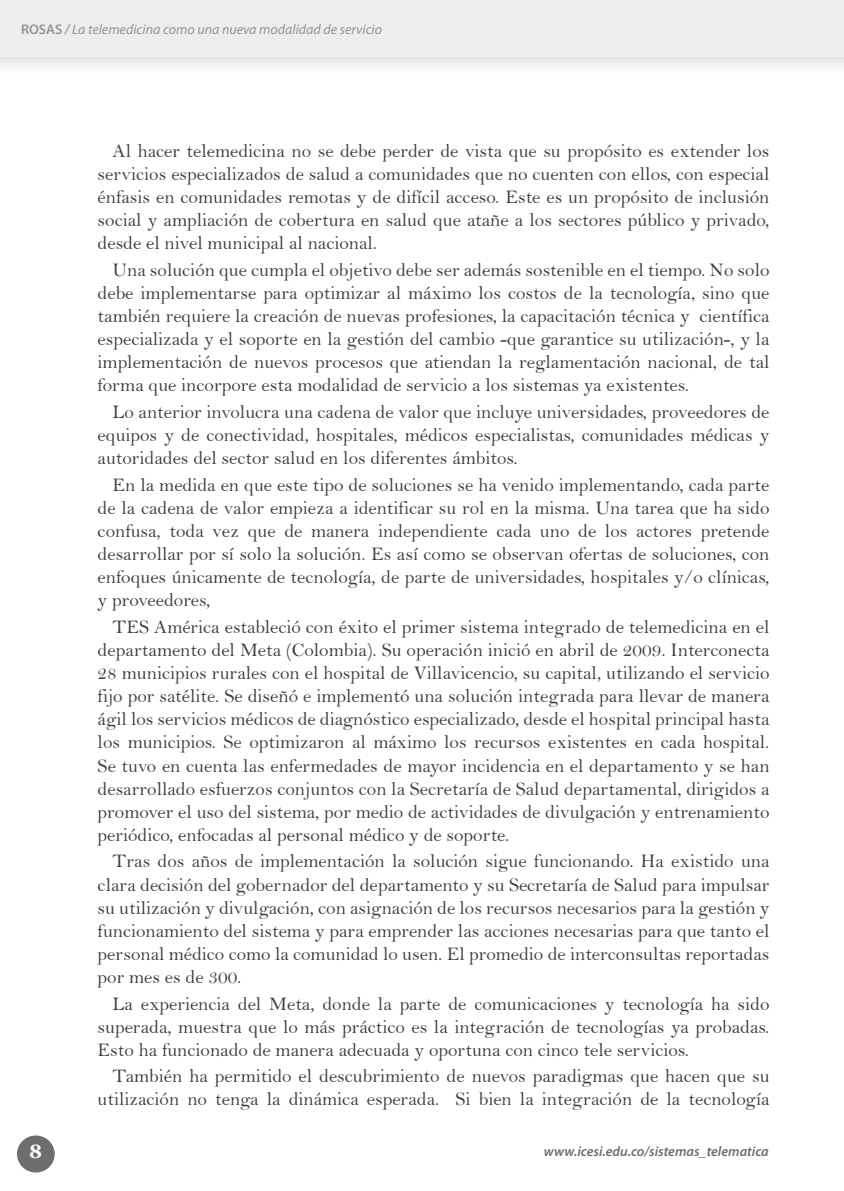
<style>
.page{position:relative;width:844px;height:1191px;background:#fff}
.page>*{position:absolute;margin:0;border:0;box-sizing:border-box;transform-origin:0 0}
.parrafo{font:19.25px/23.1px "Bell";color:#3e3e3f;text-align:justify}
.t1{font:700 19.25px "Georgia";color:#fff}
.t2{font:italic 14px "Myriad Pro";color:#939598}
.t3{font:italic 600 14px "Myriad Pro";color:#6c6d70}
.s1{font-weight:600;font-style:normal}
.s2{font-weight:600}
</style>
<div class="page">
<div style="left:0;top:0;width:843px;height:56px;background:#ededed"></div>
<div style="left:17px;top:1135px;width:38px;height:37px;background:#6e6e6e;border-radius:50%"></div>
<p class="t2" style="left:21px;top:21px;width:362px"><span class="s1">ROSAS</span> <span class="s2">/</span> La telemedicina como una nueva modalidad de servicio</p>
<p class="parrafo" style="left:98px;top:139px;width:673px;text-indent:15px">Al hacer telemedicina no se debe perder de vista que su propósito es extender los servicios especializados de salud a comunidades que no cuenten con ellos, con especial énfasis en comunidades remotas y de difícil acceso. Este es un propósito de inclusión social y ampliación de cobertura en salud que atañe a los sectores público y privado, desde el nivel municipal al nacional.</p>
<p class="parrafo" style="left:98px;top:258px;width:673px;text-indent:15px">Una solución que cumpla el objetivo debe ser además sostenible en el tiempo. No solo debe implementarse para optimizar al máximo los costos de la tecnología, sino que también requiere la creación de nuevas profesiones, la capacitación técnica y científica especializada y el soporte en la gestión del cambio -que garantice su utilización-, y la implementación de nuevos procesos que atiendan la reglamentación nacional, de tal forma que incorpore esta modalidad de servicio a los sistemas ya existentes.</p>
<p class="parrafo" style="left:98px;top:400px;width:673px;text-indent:15px">Lo anterior involucra una cadena de valor que incluye universidades, proveedores de equipos y de conectividad, hospitales, médicos especialistas, comunidades médicas y autoridades del sector salud en los diferentes ámbitos.</p>
<p class="parrafo" style="left:98px;top:473px;width:673px;text-indent:15px">En la medida en que este tipo de soluciones se ha venido implementando, cada parte de la cadena de valor empieza a identificar su rol en la misma. Una tarea que ha sido confusa, toda vez que de manera independiente cada uno de los actores pretende desarrollar por sí solo la solución. Es así como se observan ofertas de soluciones, con enfoques únicamente de tecnología, de parte de universidades, hospitales y/o clínicas, y proveedores,</p>
<p class="parrafo" style="left:98px;top:615px;width:673px;text-indent:15px">TES América estableció con éxito el primer sistema integrado de telemedicina en el departamento del Meta (Colombia). Su operación inició en abril de 2009. Interconecta 28 municipios rurales con el hospital de Villavicencio, su capital, utilizando el servicio fijo por satélite. Se diseñó e implementó una solución integrada para llevar de manera ágil los servicios médicos de diagnóstico especializado, desde el hospital principal hasta los municipios. Se optimizaron al máximo los recursos existentes en cada hospital.<br>Se tuvo en cuenta las enfermedades de mayor incidencia en el departamento y se han desarrollado esfuerzos conjuntos con la Secretaría de Salud departamental, dirigidos a promover el uso del sistema, por medio de actividades de divulgación y entrenamiento periódico, enfocadas al personal médico y de soporte.</p>
<p class="parrafo" style="left:98px;top:849px;width:673px;text-indent:15px">Tras dos años de implementación la solución sigue funcionando. Ha existido una clara decisión del gobernador del departamento y su Secretaría de Salud para impulsar su utilización y divulgación, con asignación de los recursos necesarios para la gestión y funcionamiento del sistema y para emprender las acciones necesarias para que tanto el personal médico como la comunidad lo usen. El promedio de interconsultas reportadas por mes es de 300.</p>
<p class="parrafo" style="left:98px;top:991px;width:673px;text-indent:15px">La experiencia del Meta, donde la parte de comunicaciones y tecnología ha sido superada, muestra que lo más práctico es la integración de tecnologías ya probadas.<br>Esto ha funcionado de manera adecuada y oportuna con cinco tele servicios.</p>
<p class="parrafo" style="left:98px;top:1064px;width:673px;text-align:right">También ha permitido el descubrimiento de nuevos paradigmas que hacen que su utilización no tenga la dinámica esperada. Si bien la integración de la tecnología</p>
<p class="t1" style="left:29px;top:1138px;width:15px">8</p>
<p class="t3" style="left:543px;top:1142px;width:226px">www.icesi.edu.co/sistemas_telematica</p>
</div>
